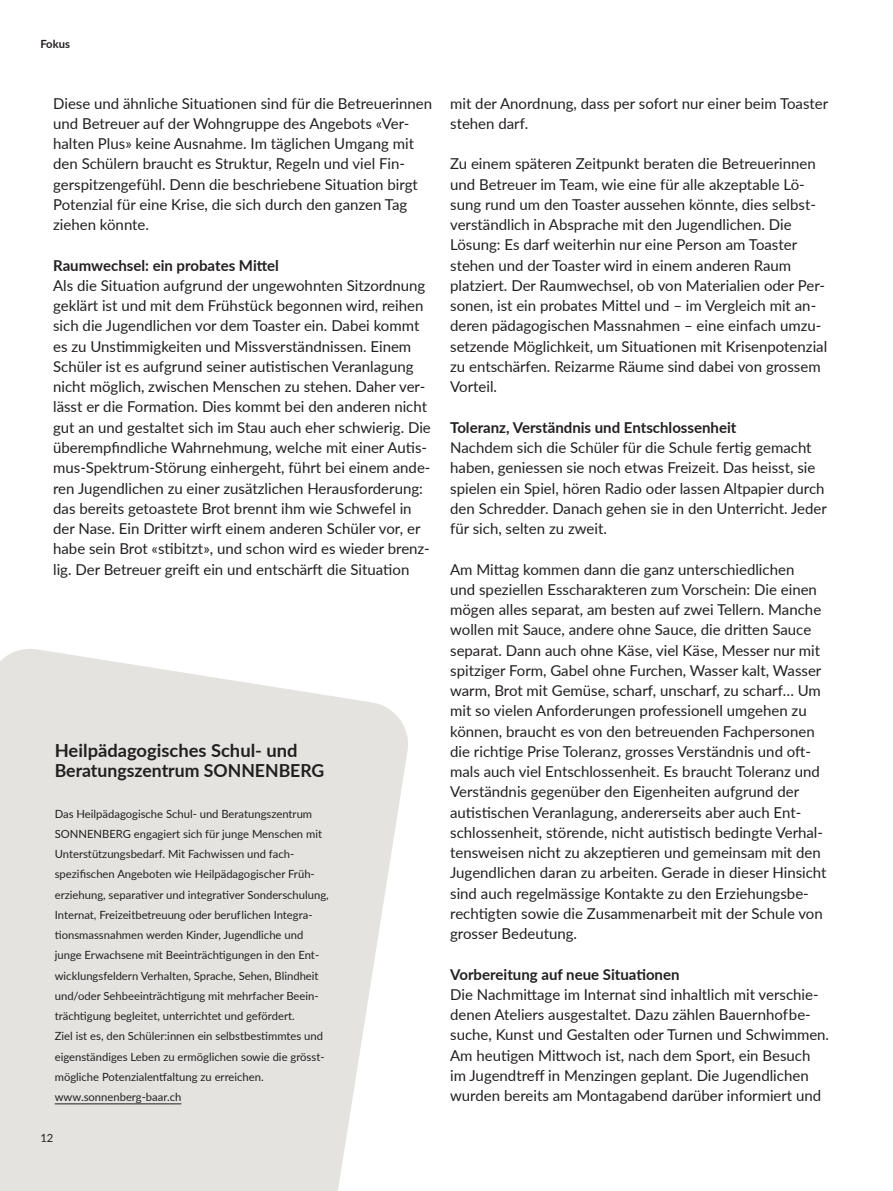
<style>
.page{position:relative;width:893px;height:1191px;background:#fff}
.page>*{position:absolute;margin:0;border:0;box-sizing:border-box;transform-origin:0 0}
.t1{font:700 18px/20.2px "Lato";color:#231f20}
.t2{font:15px/20.2px "Lato";color:#231f20}
.t3{font:700 15px "Lato";color:#231f20}
.t4{font:11.25px/20.2px "Lato";color:#231f20}
.t5{font:700 11.25px "Lato";color:#231f20}
</style>
<div class="page">
<svg style="left:0;top:649px;width:408px;height:542px;background:#e8e6e3"></svg>
<hr style="left:55px;top:1103px;width:126px;height:1px;background:#231f20">
<p class="t5" style="left:40px;top:35px;width:31px">Fokus</p>
<p class="t2" style="left:53px;top:92px;width:380px">Diese und ähnliche Situationen sind für die Betreuerinnen und Betreuer auf der Wohngruppe des Angebots «Ver&shy;halten Plus» keine Ausnahme. Im täglichen Umgang mit den Schülern braucht es Struktur, Regeln und viel Fin&shy;gerspitzengefühl. Denn die beschriebene Situation birgt Potenzial für eine Krise, die sich durch den ganzen Tag ziehen könnte.</p>
<p class="t3" style="left:53px;top:254px;width:227px">Raumwechsel: ein probates Mittel</p>
<p class="t2" style="left:53px;top:275px;width:379px">Als die Situation aufgrund der ungewohnten Sitzordnung geklärt ist und mit dem Frühstück begonnen wird, reihen sich die Jugendlichen vor dem Toaster ein. Dabei kommt es zu Unstimmigkeiten und Missverständnissen. Einem Schüler ist es aufgrund seiner autistischen Veranlagung nicht möglich, zwischen Menschen zu stehen. Daher ver&shy;lässt er die Formation. Dies kommt bei den anderen nicht gut an und gestaltet sich im Stau auch eher schwierig. Die überempfindliche Wahrnehmung, welche mit einer Autis&shy;mus-Spektrum-Störung einhergeht, führt bei einem ande&shy;ren Jugendlichen zu einer zusätzlichen Herausforderung: das bereits getoastete Brot brennt ihm wie Schwefel in der Nase. Ein Dritter wirft einem anderen Schüler vor, er habe sein Brot «stibitzt», und schon wird es wieder brenz&shy;lig. Der Betreuer greift ein und entschärft die Situation</p>
<p class="t1" style="left:55px;top:739px;width:271px">Heilpädagogisches Schul- und<br>Beratungszentrum SONNENBERG</p>
<p class="t4" style="left:55px;top:803px;width:275px">Das Heilpädagogische Schul- und Beratungszentrum SONNENBERG engagiert sich für junge Menschen mit Unterstützungsbedarf. Mit Fachwissen und fach&shy;spezifischen Angeboten wie Heilpädagogischer Früh&shy;erziehung, separativer und integrativer Sonderschulung, Internat, Freizeitbetreuung oder beruf lichen Integra&shy;tionsmassnahmen werden Kinder, Jugendliche und junge Erwachsene mit Beeinträchtigungen in den Ent&shy;wicklungsfeldern Verhalten, Sprache, Sehen, Blindheit und/oder Sehbeeinträchtigung mit mehrfacher Beein&shy;trächtigung begleitet, unterrichtet und gefördert.<br>Ziel ist es, den Schüler:innen ein selbstbestimmtes und eigenständiges Leben zu ermöglichen sowie die grösst&shy;mögliche Potenzialentfaltung zu erreichen. www.sonnenberg-baar.ch</p>
<p class="t4" style="left:40px;top:1127px;width:15px">12</p>
<p class="t2" style="left:450px;top:92px;width:380px">mit der Anordnung, dass per sofort nur einer beim Toaster stehen darf.</p>
<p class="t2" style="left:450px;top:153px;width:379px">Zu einem späteren Zeitpunkt beraten die Betreuerinnen und Betreuer im Team, wie eine für alle akzeptable Lö&shy;sung rund um den Toaster aussehen könnte, dies selbst&shy;verständlich in Absprache mit den Jugendlichen. Die Lösung: Es darf weiterhin nur eine Person am Toaster stehen und der Toaster wird in einem anderen Raum platziert. Der Raumwechsel, ob von Materialien oder Per&shy;sonen, ist ein probates Mittel und – im Vergleich mit an&shy;deren pädagogischen Massnahmen – eine einfach umzu&shy;setzende Möglichkeit, um Situationen mit Krisenpotenzial zu entschärfen. Reizarme Räume sind dabei von grossem Vorteil.</p>
<p class="t3" style="left:450px;top:416px;width:288px">Toleranz, Verständnis und Entschlossenheit</p>
<p class="t2" style="left:450px;top:437px;width:378px">Nachdem sich die Schüler für die Schule fertig gemacht haben, geniessen sie noch etwas Freizeit. Das heisst, sie spielen ein Spiel, hören Radio oder lassen Altpapier durch den Schredder. Danach gehen sie in den Unterricht. Jeder für sich, selten zu zweit.</p>
<p class="t2" style="left:450px;top:558px;width:378px">Am Mittag kommen dann die ganz unterschiedlichen<br>und speziellen Esscharakteren zum Vorschein: Die einen mögen alles separat, am besten auf zwei Tellern. Manche wollen mit Sauce, andere ohne Sauce, die dritten Sauce separat. Dann auch ohne Käse, viel Käse, Messer nur mit spitziger Form, Gabel ohne Furchen, Wasser kalt, Wasser warm, Brot mit Gemüse, scharf, unscharf, zu scharf… Um mit so vielen Anforderungen professionell umgehen zu können, braucht es von den betreuenden Fachpersonen die richtige Prise Toleranz, grosses Verständnis und oft&shy;mals auch viel Entschlossenheit. Es braucht Toleranz und Verständnis gegenüber den Eigenheiten aufgrund der autistischen Veranlagung, andererseits aber auch Ent&shy;schlossenheit, störende, nicht autistisch bedingte Verhal&shy;tensweisen nicht zu akzeptieren und gemeinsam mit den Jugendlichen daran zu arbeiten. Gerade in dieser Hinsicht sind auch regelmässige Kontakte zu den Erziehungsbe&shy;rechtigten sowie die Zusammenarbeit mit der Schule von grosser Bedeutung.</p>
<p class="t3" style="left:450px;top:963px;width:231px">Vorbereitung auf neue Situationen</p>
<p class="t2" style="left:450px;top:983px;width:380px">Die Nachmittage im Internat sind inhaltlich mit verschie&shy;denen Ateliers ausgestaltet. Dazu zählen Bauernhof be&shy;suche, Kunst und Gestalten oder Turnen und Schwimmen.<br>Am heutigen Mittwoch ist, nach dem Sport, ein Besuch im Jugendtreff in Menzingen geplant. Die Jugendlichen wurden bereits am Montagabend darüber informiert und</p>
</div>
